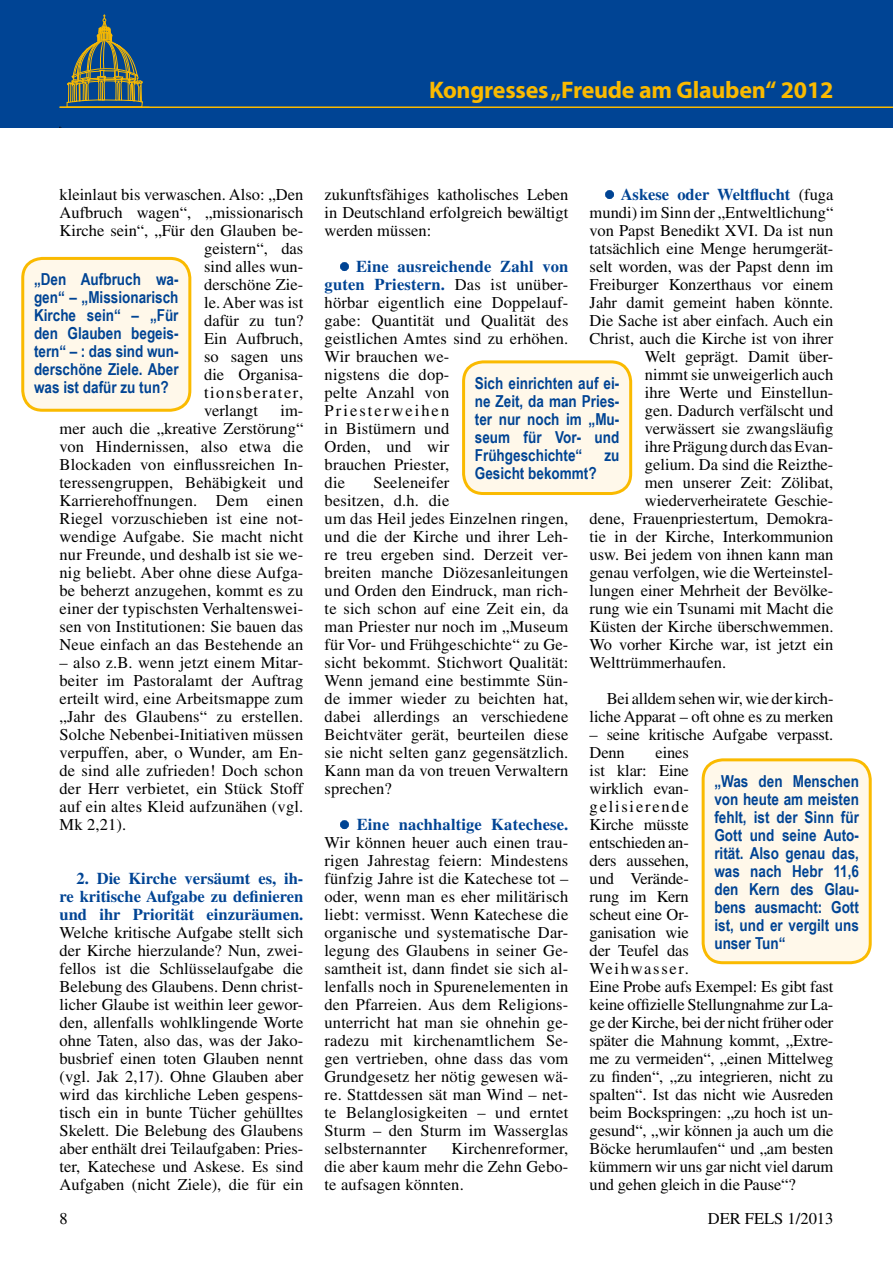
<style>
.page{position:relative;width:893px;height:1263px;background:#fff}
.page>*{position:absolute;margin:0;border:0;box-sizing:border-box;transform-origin:0 0}
.t1{font:700 24px "Myriad";letter-spacing:-.01em;color:#faba00}
.t2{font:16.5px/18px "Times";color:#000;text-align:justify}
.t3{font:700 16.5px/18px "Arial Narrow";color:#004494;text-align:justify}
.t4{font:700 16.5px/18px "Times";color:#004494;text-align:justify}
.t5{font:16.5px "Times";letter-spacing:.09em;color:#000}
.s1{font-family:"Times Roman 2";font-weight:400}
.s2{font-weight:400;color:#000}
.s3{font-family:"Times Roman 2";color:#004494}
.s4{font-weight:700;color:#004494}
</style>
<div class="page">
<div style="left:0;top:0;width:893px;height:128px;background:#004494"></div>
<svg style="left:60px;top:14px;width:83px;height:114px"></svg>
<hr style="left:60px;top:106px;width:833px;height:2px;background:#faba00">
<div style="left:340px;top:262px;width:9px;height:9px;border:4px solid #004494;border-radius:50%"></div>
<div style="left:340px;top:820px;width:9px;height:9px;border:4px solid #004494;border-radius:50%"></div>
<div style="left:605px;top:190px;width:9px;height:9px;border:4px solid #004494;border-radius:50%"></div>
<div style="left:23px;top:258px;width:167px;height:152px;background:#fff8ea;border-radius:20px"></div>
<div style="left:21px;top:257px;width:170px;height:155px;border:3px solid #faba00;border-radius:20px"></div>
<div style="left:464px;top:362px;width:167px;height:131px;background:#fff8ea;border-radius:20px"></div>
<div style="left:462px;top:360px;width:170px;height:135px;border:3px solid #faba00;border-radius:20px"></div>
<div style="left:703px;top:760px;width:167px;height:203px;background:#fff8ea;border-radius:20px"></div>
<div style="left:702px;top:758px;width:170px;height:206px;border:3px solid #faba00;border-radius:20px"></div>
<h1 class="t1" style="left:429px;top:78px;width:406px">Kongresses „Freude am Glauben“ 2012</h1>
<p class="t2" style="left:60px;top:185px;width:245px">kleinlaut bis verwaschen. Also: „Den</p>
<p class="t2" style="left:60px;top:203px;width:245px">Aufbruch wagen“, „missionarisch</p>
<p class="t2" style="left:60px;top:221px;width:245px">Kirche sein“, „Für den Glauben be-</p>
<p class="t2" style="left:204px;top:239px;width:101px">geistern“, das</p>
<p class="t2" style="left:204px;top:257px;width:101px">sind alles wun-</p>
<p class="t2" style="left:204px;top:275px;width:101px">derschöne Zie-</p>
<p class="t2" style="left:204px;top:293px;width:101px">le. Aber was ist</p>
<p class="t2" style="left:204px;top:311px;width:101px">dafür zu tun?</p>
<p class="t2" style="left:204px;top:329px;width:101px">Ein Aufbruch,</p>
<p class="t2" style="left:204px;top:347px;width:101px">so sagen uns</p>
<p class="t2" style="left:204px;top:365px;width:101px">die Organisa-</p>
<p class="t5" style="left:204px;top:383px;width:101px">tionsberater,</p>
<p class="t2" style="left:204px;top:401px;width:55px">verlangt</p>
<p class="t3" style="left:34px;top:269px;width:146px">„Den Aufbruch wa&shy;gen“ – „Missionarisch Kirche sein“ – „Für den Glauben begeis&shy;tern“ – : das sind wun&shy;derschöne Ziele. Aber was ist dafür zu tun?</p>
<p class="t2" style="left:60px;top:401px;width:245px;text-indent:221px">im&shy;mer auch die „kreative Zerstörung“ von Hindernissen, also etwa die Blockaden von einflussreichen In&shy;teressengruppen, Behäbigkeit und Karrierehoffnungen. Dem einen Riegel vorzuschieben ist eine not&shy;wendige Aufgabe. Sie macht nicht nur Freunde, und deshalb ist sie we&shy;nig beliebt. Aber ohne diese Aufga&shy;be beherzt anzugehen, kommt es zu einer der typischsten Verhaltenswei&shy;sen von Institutionen: Sie bauen das Neue einfach an das Bestehende an</p>
<p class="t2" style="left:60px;top:653px;width:245px">– also z.B. wenn jetzt einem Mitar&shy;beiter im Pastoralamt der Auftrag erteilt wird, eine Arbeitsmappe zum „Jahr des Glaubens“ zu erstellen.<br>Solche Nebenbei-Initiativen müssen verpuffen, aber, o Wunder, am En&shy;de sind alle zufrieden! Doch schon der Herr verbietet, ein Stück Stoff auf ein altes Kleid aufzunähen (vgl.<br>Mk 2,21).</p>
<p class="t4" style="left:60px;top:869px;width:245px;text-indent:17px">2. Die Kirche versäumt es, ih&shy;re kritische Aufgabe zu definieren und ihr Priorität einzuräumen.</p>
<p class="t2" style="left:60px;top:923px;width:245px">Welche kritische Aufgabe stellt sich der Kirche hierzulande? Nun, zwei&shy;fellos ist die Schlüsselaufgabe die Belebung des Glaubens. Denn christ&shy;licher Glaube ist weithin leer gewor&shy;den, allenfalls wohlklingende Worte ohne Taten, also das, was der Jako&shy;busbrief einen toten Glauben nennt (vgl. Jak 2,17). Ohne Glauben aber wird das kirchliche Leben gespens&shy;tisch ein in bunte Tücher gehülltes Skelett. Die Belebung des Glaubens aber enthält drei Teilaufgaben: Pries&shy;ter, Katechese und Askese. Es sind Aufgaben (nicht Ziele), die für ein</p>
<p class="t4" style="left:607px;top:185px;width:228px"><span class="s1">•</span> Askese oder Weltflucht <span class="s2">(fuga</span></p>
<p class="t2" style="left:590px;top:203px;width:245px">mundi) im Sinn der „Entweltlichung“</p>
<p class="t2" style="left:590px;top:221px;width:245px">von Papst Benedikt XVI. Da ist nun</p>
<p class="t2" style="left:590px;top:239px;width:245px">tatsächlich eine Menge herumgerät-</p>
<p class="t2" style="left:590px;top:257px;width:245px">selt worden, was der Papst denn im</p>
<p class="t2" style="left:590px;top:275px;width:245px">Freiburger Konzerthaus vor einem</p>
<p class="t2" style="left:590px;top:293px;width:245px">Jahr damit gemeint haben könnte.</p>
<p class="t2" style="left:590px;top:311px;width:245px">Die Sache ist aber einfach. Auch ein</p>
<p class="t2" style="left:590px;top:329px;width:245px">Christ, auch die Kirche ist von ihrer</p>
<p class="t2" style="left:645px;top:347px;width:190px">Welt geprägt. Damit über-</p>
<p class="t2" style="left:645px;top:365px;width:190px">nimmt sie unweigerlich auch</p>
<p class="t2" style="left:645px;top:383px;width:190px">ihre Werte und Einstellun-</p>
<p class="t2" style="left:645px;top:401px;width:190px">gen. Dadurch verfälscht und</p>
<p class="t2" style="left:645px;top:419px;width:190px">verwässert sie zwangsläufig</p>
<p class="t2" style="left:645px;top:437px;width:190px">ihre Prägung durch das Evan-</p>
<p class="t2" style="left:645px;top:455px;width:190px">gelium. Da sind die Reizthe-</p>
<p class="t2" style="left:645px;top:473px;width:190px">men unserer Zeit: Zölibat,</p>
<p class="t2" style="left:645px;top:491px;width:190px">wiederverheiratete Geschie-</p>
<p class="t2" style="left:590px;top:509px;width:245px">dene, Frauenpriestertum, Demokra-</p>
<p class="t2" style="left:590px;top:527px;width:245px">tie in der Kirche, Interkommunion</p>
<p class="t2" style="left:590px;top:545px;width:245px">usw. Bei jedem von ihnen kann man</p>
<p class="t2" style="left:590px;top:563px;width:245px">genau verfolgen, wie die Werteinstel-</p>
<p class="t2" style="left:590px;top:581px;width:245px">lungen einer Mehrheit der Bevölke-</p>
<p class="t2" style="left:590px;top:599px;width:245px">rung wie ein Tsunami mit Macht die</p>
<p class="t2" style="left:590px;top:617px;width:245px">Küsten der Kirche überschwemmen.</p>
<p class="t2" style="left:590px;top:635px;width:245px">Wo vorher Kirche war, ist jetzt ein</p>
<p class="t2" style="left:590px;top:653px;width:138px">Welttrümmerhaufen.</p>
<p class="t2" style="left:590px;top:689px;width:245px;text-align:right">Bei alldem sehen wir, wie der kirch&shy;liche Apparat – oft ohne es zu merken</p>
<p class="t2" style="left:590px;top:725px;width:245px">– seine kritische Aufgabe verpasst.<br>Denn</p>
<p class="t2" style="left:325px;top:185px;width:245px">zukunftsfähiges katholisches Leben in Deutschland erfolgreich bewältigt werden müssen:</p>
<p class="t2" style="left:325px;top:257px;width:245px;text-align:left;text-indent:17px"><span class="s3">•</span> <span class="s4">Eine ausreichende Zahl von guten Priestern.</span> Das ist unüber&shy;hörbar eigentlich eine Doppelauf&shy;gabe: Quantität und Qualität des geistlichen Amtes sind zu erhöhen.<br>Wir brauchen we-<br>nigstens die dop-<br>pelte Anzahl von<br>Priesterweihen<br>in Bistümern und<br>Orden, und wir<br>brauchen Priester,<br>die</p>
<p class="t3" style="left:475px;top:373px;width:146px">Sich einrichten auf ei&shy;ne Zeit, da man Pries&shy;ter nur noch im „Mu&shy;seum für Vor- und Frühgeschichte“</p>
<p class="t3" style="left:604px;top:445px;width:17px">zu</p>
<p class="t3" style="left:475px;top:463px;width:123px">Gesicht bekommt?</p>
<p class="t2" style="left:325px;top:473px;width:245px;text-align:left;text-indent:49px">Seeleneifer<br>besitzen, d.h. die<br>um das Heil jedes Einzelnen ringen, und die der Kirche und ihrer Leh&shy;re treu ergeben sind. Derzeit ver&shy;breiten manche Diözesanleitungen und Orden den Eindruck, man rich&shy;te sich schon auf eine Zeit ein, da man Priester nur noch im „Museum für Vor- und Frühgeschichte“ zu Ge&shy;sicht bekommt. Stichwort Qualität:<br>Wenn jemand eine bestimmte Sün&shy;de immer wieder zu beichten hat, dabei allerdings an verschiedene<br>Beichtväter gerät, beurteilen diese sie nicht selten ganz gegensätzlich.<br>Kann man da von treuen Verwaltern sprechen?</p>
<p class="t2" style="left:325px;top:815px;width:245px;text-indent:17px"><span class="s3">•</span> <span class="s4">Eine nachhaltige Katechese.<br></span>Wir können heuer auch einen trau&shy;rigen Jahrestag feiern: Mindestens fünfzig Jahre ist die Katechese tot – oder, wenn man es eher militärisch liebt: vermisst. Wenn Katechese die organische und systematische Dar&shy;legung des Glaubens in seiner Ge&shy;samtheit ist, dann findet sie sich al&shy;lenfalls noch in Spurenelementen in den Pfarreien. Aus dem Religions&shy;unterricht hat man sie ohnehin ge&shy;radezu mit kirchenamtlichem Se&shy;gen vertrieben, ohne dass das vom Grundgesetz her nötig gewesen wä&shy;re. Stattdessen sät man Wind – net&shy;te Belanglosigkeiten – und erntet Sturm – den Sturm im Wasserglas selbsternannter</p>
<p class="t2" style="left:590px;top:743px;width:245px;text-align:left;text-indent:66px">eines<br>ist klar: Eine<br>wirklich evan-<br>gelisierende<br>Kirche müsste<br>entschieden an-<br>ders aussehen,<br>und Verände-<br>rung im Kern<br>scheut eine Or-<br>ganisation wie<br>der Teufel das<br>Weihwasser.<br>Eine Probe aufs Exempel: Es gibt fast keine offizielle Stellungnahme zur La&shy;ge der Kirche, bei der nicht früher oder später die Mahnung kommt, „Extre&shy;me zu vermeiden“, „einen Mittelweg zu finden“, „zu integrieren, nicht zu spalten“. Ist das nicht wie Ausreden beim Bockspringen: „zu hoch ist un&shy;gesund“, „wir können ja auch um die<br>Böcke herumlaufen“ und „am besten kümmern wir uns gar nicht viel darum und gehen gleich in die Pause“?</p>
<p class="t3" style="left:714px;top:771px;width:146px">„Was den Menschen von heute am meisten fehlt, ist der Sinn für Gott und seine Auto&shy;rität. Also genau das, was nach Hebr 11,6 den Kern des Glau&shy;bens ausmacht: Gott ist, und er vergilt uns unser Tun“</p>
<p class="t2" style="left:325px;top:1139px;width:245px;text-indent:127px">Kirchenreformer, die aber kaum mehr die Zehn Gebo&shy;te aufsagen könnten.</p>
<p class="t2" style="left:60px;top:1209px;width:10px">8</p>
<p class="t2" style="left:708px;top:1209px;width:127px">DER FELS 1/2013</p>
</div>
